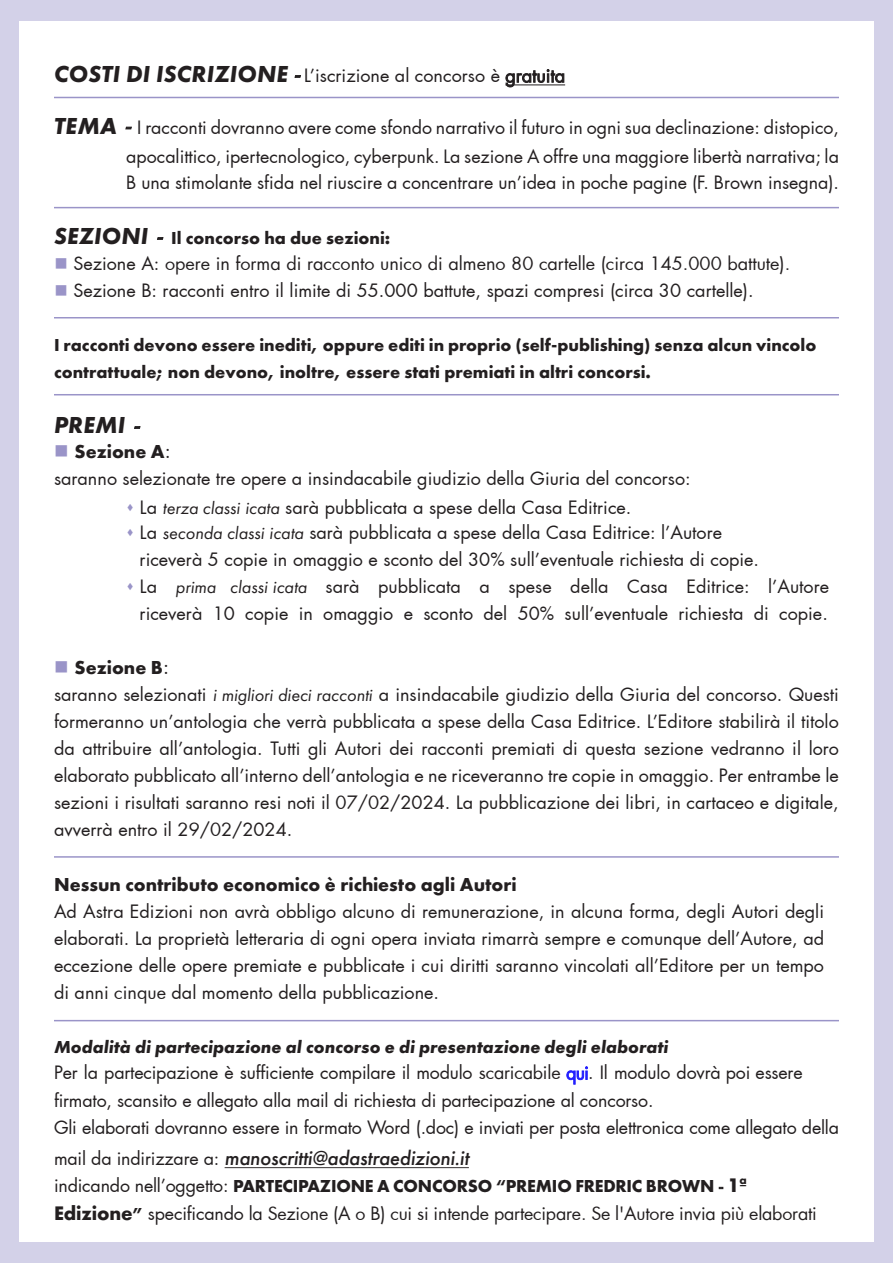
<style>
.page{position:relative;width:893px;height:1263px;background:#d3d1e8}
.page>*{position:absolute;margin:0;border:0;box-sizing:border-box;transform-origin:0 0}
.t1{font:italic 700 24px "Futura PT";letter-spacing:.01em;color:#231f20}
.t2{font:italic 500 21px "Futura PT";letter-spacing:-.01em;color:#231f20}
.t3{font:700 19.5px "Futura PT";color:#231f20}
.t4{font:18px/26.8px "Futura";color:#231f20;text-align:right}
.t5{font:700 18px/27px "Futura PT";color:#231f20}
.t6{font:italic 700 18px "Futura PT";color:#231f20}
.s1{font-family:"Futura PT";font-weight:700;font-style:italic;font-size:24px}
.s2{font-style:italic;font-size:24px}
.s3{font-family:"Futura";font-weight:400;font-style:italic;font-size:24px}
.s4{color:#9a94c8}
.s5{font-family:"Futura";font-weight:400}
.s6{font-family:"Futura PT";font-style:italic}
.s7{color:#221efe}
.s8{font-family:"Futura";font-weight:400;font-style:normal;font-size:18px}
.s9{font-family:"Futura"}
.s10{font-weight:700}
.s11{font-family:"Futura PT";font-weight:700}
</style>
<div class="page">
<div style="left:19px;top:21px;width:855px;height:1221px;background:#fff"></div>
<hr style="left:505px;top:84px;width:60px;height:1px;background:#231f20">
<hr style="left:225px;top:1167px;width:244px;height:1px;background:#231f20">
<hr style="left:54px;top:97px;width:785px;height:1px;background:#9a94c8">
<hr style="left:54px;top:207px;width:785px;height:1px;background:#9a94c8">
<hr style="left:54px;top:317px;width:785px;height:1px;background:#9a94c8">
<hr style="left:54px;top:394px;width:785px;height:1px;background:#9a94c8">
<hr style="left:54px;top:856px;width:785px;height:2px;background:#9a94c8">
<hr style="left:54px;top:1020px;width:785px;height:1px;background:#9a94c8">
<p class="t4" style="left:54px;top:62px;width:512px"><span class="s1">COSTI DI ISCRIZIONE</span> <span class="s2">-</span>L’iscrizione al concorso è gratuita</p>
<p class="t4" style="left:54px;top:113px;width:786px;line-height:29px"><span class="s1">TEMA</span> <span class="s2">-</span>I racconti dovranno avere come sfondo narrativo il futuro in ogni sua declinazione: distopico, apocalittico, ipertecnologico, cyberpunk. La sezione A offre una maggiore libertà narrativa; la</p>
<p class="t4" style="left:126px;top:169px;width:714px">B una stimolante sfida nel riuscire a concentrare un’idea in poche pagine (F. Brown insegna).</p>
<p class="t5" style="left:54px;top:224px;width:338px"><span class="s2">SEZIONI</span> <span class="s3">-</span>Il concorso ha due sezioni:</p>
<p class="t4" style="left:54px;top:250px;width:737px"><span class="s4">■</span> Sezione A: opere in forma di racconto unico di almeno 80 cartelle (circa 145.000 battute).</p>
<p class="t4" style="left:54px;top:277px;width:701px"><span class="s4">■</span> Sezione B: racconti entro il limite di 55.000 battute, spazi compresi (circa 30 cartelle).</p>
<p class="t5" style="left:54px;top:331px;width:764px">I racconti devono essere inediti, oppure editi in proprio (self-publishing) senza alcun vincolo contrattuale; non devono, inoltre, essere stati premiati in altri concorsi.</p>
<h1 class="t1" style="left:54px;top:410px;width:94px">PREMI <span class="s5">-</span></h1>
<p class="t3" style="left:54px;top:439px;width:118px"><span class="s4">■</span> Sezione A<span class="s5">:</span></p>
<p class="t4" style="left:54px;top:465px;width:638px">saranno selezionate tre opere a insindacabile giudizio della Giuria del concorso:</p>
<p class="t4" style="left:126px;top:494px;width:507px"><span class="s4">▲</span> La <span class="s6">terza classi icata</span> sarà pubblicata a spese della Casa Editrice.</p>
<p class="t4" style="left:140px;top:519px;width:621px;text-align:left;text-indent:-13px"><span class="s4">▲</span> La <span class="s6">seconda classi icata</span> sarà pubblicata a spese della Casa Editrice: l’Autore riceverà 5 copie in omaggio e sconto del 30% sull’eventuale richiesta di copie.</p>
<p class="t4" style="left:126px;top:573px;width:704px"><span class="s4">▲</span> La <span class="s6">prima classi icata</span> sarà pubblicata a spese della Casa Editrice: l’Autore riceverà 10 copie in omaggio e sconto del 50% sull’eventuale richiesta di copie.</p>
<p class="t3" style="left:54px;top:655px;width:117px"><span class="s4">■</span> Sezione B<span class="s5">:</span></p>
<p class="t4" style="left:54px;top:682px;width:786px;text-align:justify">saranno selezionati <span class="s6">i migliori dieci racconti</span> a insindacabile giudizio della Giuria del concorso. Questi formeranno un’antologia che verrà pubblicata a spese della Casa Editrice. L’Editore stabilirà il titolo da attribuire all’antologia. Tutti gli Autori dei racconti premiati di questa sezione vedranno il loro elaborato pubblicato all’interno dell’antologia e ne riceveranno tre copie in omaggio. Per entrambe le sezioni i risultati saranno resi noti il 07/02/2024. La pubblicazione dei libri, in cartaceo e digitale, avverrà entro il 29/02/2024.</p>
<p class="t3" style="left:54px;top:872px;width:464px">Nessun contributo economico è richiesto agli Autori</p>
<p class="t4" style="left:54px;top:898px;width:772px;text-align:justify">Ad Astra Edizioni non avrà obbligo alcuno di remunerazione, in alcuna forma, degli Autori degli elaborati. La proprietà letteraria di ogni opera inviata rimarrà sempre e comunque dell’Autore, ad eccezione delle opere premiate e pubblicate i cui diritti saranno vincolati all’Editore per un tempo di anni cinque dal momento della pubblicazione.</p>
<p class="t6" style="left:54px;top:1036px;width:616px">Modalità di partecipazione al concorso e di presentazione degli elaborati</p>
<p class="t4" style="left:54px;top:1059px;width:787px;text-align:left">Per la partecipazione è sufficiente compilare il modulo scaricabile <span class="s7">qui</span>. Il modulo dovrà poi essere firmato, scansito e allegato alla mail di richiesta di partecipazione al concorso.<br>Gli elaborati dovranno essere in formato Word (.doc) e inviati per posta elettronica come allegato della</p>
<p class="t2" style="left:54px;top:1144px;width:417px"><span class="s8">mail da indirizzare a:</span> manoscritti@adastraedizioni.it</p>
<p class="t5" style="left:54px;top:1172px;width:694px"><span class="s5">indicando nell’oggetto:</span> PARTECIPAZIONE A CONCORSO “PREMIO FREDRIC BROWN <span class="s5">-</span> <span class="s9">1ª</span></p>
<p class="t4" style="left:54px;top:1200px;width:764px"><span class="s10">Edizione</span><span class="s11">”</span> specificando la Sezione (A o B) cui si intende partecipare. Se l'Autore invia più elaborati</p>
</div>
